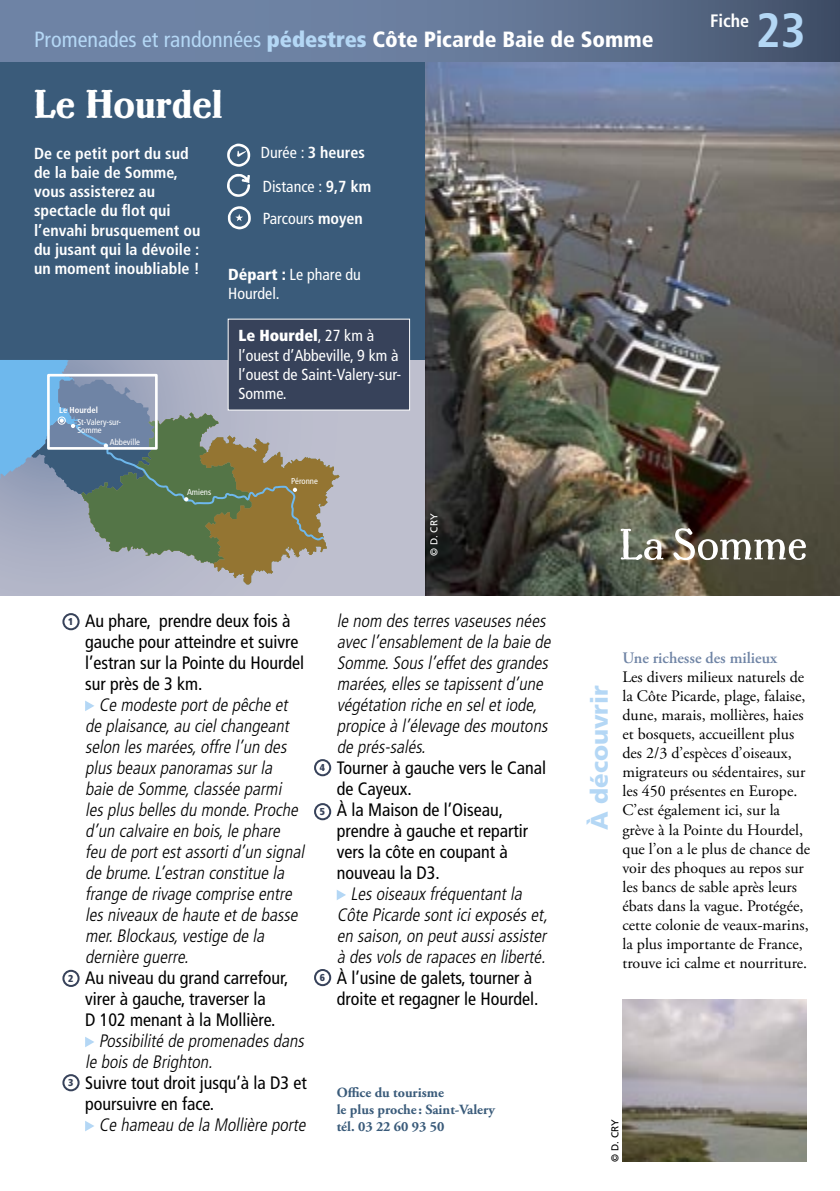
<style>
.page{position:relative;width:840px;height:1191px;background:#fff}
.page>*{position:absolute;margin:0;border:0;box-sizing:border-box;transform-origin:0 0}
.t1{font:700 condensed 48px "Frutiger";color:#b4d7f5}
.t2{font:40px "Lo Type";color:#fff}
.t3{font:900 24px "Frutiger";color:#b4d7f5}
.t4{font:condensed 22px "Frutiger";color:#b4d7f5}
.texte_labeur{font:italic 300 condensed 18px/21px "Frutiger";color:#000}
.texte_labeur-2{font:condensed 18px/21px "Frutiger";color:#000}
.t5{font:700 condensed 18px "Frutiger";color:#fff}
.labeur__decouverte{font:16px/19px "Adobe Garamond Pro";color:#000}
.intro{font:700 condensed 16px/19.2px "Frutiger";color:#fff}
.départ{font:condensed 16px/19px "Frutiger";color:#fff}
.info_durée{font:condensed 16px "Frutiger";color:#fff}
.labeur__decouverte-2{font:600 16px "Adobe Garamond Pro";color:#6f84a5}
.info_durée-2{font:700 condensed 16px "Frutiger";color:#fff}
.adresse_office{font:700 14px "Adobe Garamond Pro";color:#3a5b7a}
.t6{font:900 condensed 10px "Frutiger";color:#37425a}
.texte_labeur-3{font:10px "Frutiger";color:#fff}
.texte_labeur-4{font:10px "Frutiger";color:#000}
.t7{font:condensed 8.6px/8px "Frutiger";color:#fff}
.t8{font:700 condensed 8.6px "Frutiger";color:#fff}
.s1{font-weight:900}
.s2{font-weight:900;color:#fff}
.s3{font-weight:400}
.s4{font-weight:700}
</style>
<div class="page">
<div style="left:0;top:47px;width:425px;height:313px;background:#3a5b7a"></div>
<div style="left:0;top:360px;width:425px;height:235px;background:#bebfce"></div>
<svg style="left:0;top:360px;width:339px;height:224px"></svg>
<div style="left:58px;top:416px;width:8px;height:8px;border:1px solid #fff;border-radius:50%"></div>
<img style="left:425px;top:61px;width:414px;height:534px">
<svg style="left:620px;top:529px;width:43px;height:31px"></svg>
<svg style="left:673px;top:528px;width:132px;height:32px"></svg>
<svg style="left:85px;top:700px;width:9px;height:11px"></svg>
<svg style="left:85px;top:1037px;width:9px;height:10px"></svg>
<svg style="left:85px;top:1121px;width:9px;height:10px"></svg>
<svg style="left:336px;top:890px;width:10px;height:10px"></svg>
<svg style="left:0;top:0;width:839px;height:61px;background:#627695"></svg>
<div style="left:62px;top:613px;width:18px;height:17px;border:2px solid #37425a;border-radius:50%"></div>
<div style="left:62px;top:969px;width:18px;height:18px;border:2px solid #37425a;border-radius:50%"></div>
<div style="left:314px;top:803px;width:17px;height:17px;border:2px solid #37425a;border-radius:50%"></div>
<svg style="left:227px;top:144px;width:23px;height:23px"></svg>
<svg style="left:227px;top:174px;width:23px;height:23px"></svg>
<svg style="left:228px;top:206px;width:23px;height:23px"></svg>
<div style="left:228px;top:319px;width:181px;height:91px;background:#37425a"></div>
<img style="left:622px;top:999px;width:184px;height:162px">
<div style="left:62px;top:1074px;width:18px;height:17px;border:2px solid #37425a;border-radius:50%"></div>
<div style="left:314px;top:759px;width:17px;height:17px;border:2px solid #37425a;border-radius:50%"></div>
<div style="left:314px;top:969px;width:17px;height:17px;border:2px solid #37425a;border-radius:50%"></div>
<p class="t4" style="left:34px;top:26px;width:621px">Promenades et randonnées <span class="s1">pédestres</span> <span class="s2">Côte Picarde Baie de Somme</span></p>
<p class="t2" style="left:34px;top:82px;width:190px">Le Hourdel</p>
<p class="intro" style="left:34px;top:144px;width:168px">De ce petit port du sud de la baie de Somme, vous assisterez au spectacle du flot qui l’envahi brusquement ou du jusant qui la dévoile : un moment inoubliable !</p>
<p class="info_durée-2" style="left:261px;top:143px;width:105px"><span class="s3">Durée :</span> 3 heures</p>
<p class="info_durée" style="left:263px;top:177px;width:110px">Distance : <span class="s4">9,7 km</span></p>
<p class="info_durée" style="left:263px;top:209px;width:101px">Parcours <span class="s4">moyen</span></p>
<p class="départ" style="left:228px;top:265px;width:134px"><span class="s1">Départ :</span> Le phare du</p>
<p class="départ" style="left:228px;top:284px;width:53px">Hourdel.</p>
<p class="départ" style="left:238px;top:326px;width:164px"><span class="s1">Le Hourdel</span>, 27 km à l’ouest d’Abbeville, 9 km à l’ouest de Saint-Valery-sur-<br>Somme.</p>
<p class="t8" style="left:59px;top:405px;width:40px">Le Hourdel</p>
<p class="t7" style="left:77px;top:418px;width:45px">St-Valery-sur-<br>Somme</p>
<p class="t7" style="left:110px;top:438px;width:32px">Abbeville</p>
<p class="t7" style="left:187px;top:488px;width:26px">Amiens</p>
<p class="t7" style="left:291px;top:477px;width:28px">Péronne</p>
<p class="texte_labeur-3" style="left:428px;top:556px;width:44px;rotate:-90deg">© D. CRY</p>
<p class="t5" style="left:709px;top:10px;width:41px">Fiche</p>
<p class="t1" style="left:755px;top:1px;width:51px">23</p>
<p class="t6" style="left:68px;top:615px;width:7px">1</p>
<p class="t6" style="left:68px;top:972px;width:7px">2</p>
<p class="t6" style="left:68px;top:1076px;width:7px">3</p>
<p class="texte_labeur-2" style="left:85px;top:610px;width:220px">Au phare, prendre deux fois à gauche pour atteindre et suivre l’estran sur la Pointe du Hourdel sur près de 3 km.</p>
<p class="texte_labeur" style="left:85px;top:694px;width:224px;text-indent:14px">Ce modeste portde pêche et de plaisance,au cielchangeant selon lesmarées,offre l’un des plusbeaux panoramassurla baie de Somme,classée parmi lesplusbellesdu monde.Proche d’un calvaire en bois,le phare feu de portestassortid’un signal de brume.L’estran constitue la frange de rivage comprise entre lesniveaux de haute etde basse mer.Blockaus,vestige de la dernière guerre.</p>
<p class="texte_labeur-2" style="left:85px;top:967px;width:204px">Au niveau du grand carrefour, virer à gauche, traverser la<br>D 102 menant à la Mollière.</p>
<p class="texte_labeur" style="left:85px;top:1030px;width:224px;text-indent:14px">Possibilité de promenadesdans le boisde Brighton.</p>
<p class="texte_labeur-2" style="left:85px;top:1072px;width:223px">Suivre tout droit jusqu’à la D3 et poursuivre en face.</p>
<p class="texte_labeur" style="left:99px;top:1114px;width:212px">Ce hameau de la Mollière porte</p>
<p class="t6" style="left:319px;top:761px;width:7px">4</p>
<p class="t6" style="left:319px;top:805px;width:7px">5</p>
<p class="t6" style="left:319px;top:971px;width:7px">6</p>
<p class="texte_labeur" style="left:336px;top:610px;width:219px">le nom desterresvaseusesnées avecl’ensablementde la baie de<br>Somme.Sousl’effetdesgrandes marées,ellesse tapissentd’une végétation riche en seletiode, propice à l’élevage desmoutons de prés-salés.</p>
<p class="texte_labeur-2" style="left:336px;top:757px;width:211px">Tourner à gauche vers le Canal de Cayeux.</p>
<p class="texte_labeur-2" style="left:336px;top:799px;width:193px">À la Maison de l’Oiseau, prendre à gauche et repartir vers la côte en coupant à nouveau la D3.</p>
<p class="texte_labeur" style="left:336px;top:883px;width:216px;text-indent:14px">Lesoiseaux fréquentantla<br>Côte Picarde sonticiexposéset, en saison,on peutaussiassister à desvolsde rapacesen liberté.</p>
<p class="texte_labeur-2" style="left:336px;top:967px;width:203px">À l’usine de galets, tourner à droite et regagner le Hourdel.</p>
<p class="adresse_office" style="left:336px;top:1084px;width:109px">Office du tourisme</p>
<p class="adresse_office" style="left:336px;top:1101px;width:160px">le plus proche : Saint-Valery</p>
<p class="adresse_office" style="left:336px;top:1118px;width:109px">tél. 03 22 60 93 50</p>
<p class="t3" style="left:584px;top:830px;width:146px;rotate:-90deg">À découvrir</p>
<p class="labeur__decouverte-2" style="left:622px;top:649px;width:156px">Une richesse des milieux</p>
<p class="labeur__decouverte" style="left:622px;top:668px;width:184px">Les divers milieux naturels de la Côte Picarde, plage, falaise, dune, marais, mollières, haies et bosquets, accueillent plus des 2/3 d’espèces d’oiseaux, migrateurs ou sédentaires, sur les 450 présentes en Europe.</p>
<p class="labeur__decouverte" style="left:622px;top:801px;width:189px">C’est également ici, sur la grève à la Pointe du Hourdel, que l’on a le plus de chance de voir des phoques au repos sur les bancs de sable après leurs ébats dans la vague. Protégée, cette colonie de veaux-marins, la plus importante de France, trouve ici calme et nourriture.</p>
<p class="texte_labeur-4" style="left:609px;top:1161px;width:44px;rotate:-90deg">© D. CRY</p>
</div>
